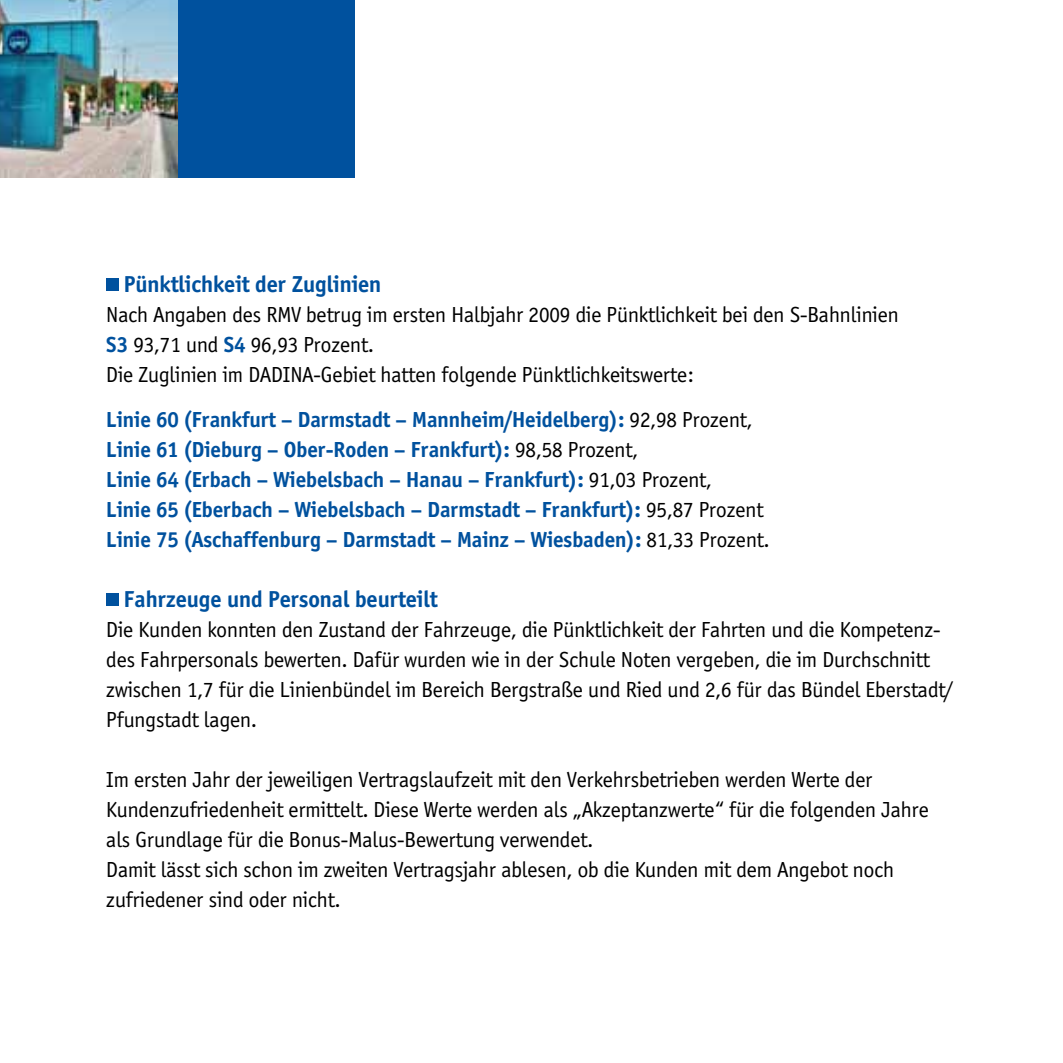
<style>
.page{position:relative;width:1063px;height:1063px;background:#fff}
.page>*{position:absolute;margin:0;border:0;box-sizing:border-box;transform-origin:0 0}
.t1{font:700 22.5px "Officina Sans BQ";color:#00519e}
.t2{font:21.25px/30px "Officina Sans BQ";color:#000}
.t3{font:700 21.25px/30px "Officina Sans BQ";color:#00519e}
.s1{font-weight:700;color:#00519e}
.s2{font-weight:400;color:#000}
</style>
<div class="page">
<div style="left:177px;top:0;width:177px;height:177px;background:#00519e"></div>
<img style="left:0;top:0;width:177px;height:177px">
<div style="left:106px;top:278px;width:12px;height:12px;background:#00519e"></div>
<div style="left:106px;top:593px;width:12px;height:12px;background:#00519e"></div>
<p class="t1" style="left:124px;top:270px;width:259px">Pünktlichkeit der Zuglinien</p>
<p class="t2" style="left:106px;top:300px;width:794px">Nach Angaben des RMV betrug im ersten Halbjahr 2009 die Pünktlichkeit bei den S-Bahnlinien<br><span class="s1">S3</span> 93,71 und <span class="s1">S4</span> 96,93 Prozent.<br>Die Zuglinien im DADINA-Gebiet hatten folgende Pünktlichkeitswerte:</p>
<p class="t3" style="left:106px;top:404px;width:665px">Linie 60 (Frankfurt – Darmstadt – Mannheim/Heidelberg): <span class="s2">92,98 Prozent, </span>Linie 61 (Dieburg – Ober-Roden – Frankfurt): <span class="s2">98,58 Prozent,<br></span>Linie 64 (Erbach – Wiebelsbach – Hanau – Frankfurt): <span class="s2">91,03 Prozent,<br></span>Linie 65 (Eberbach – Wiebelsbach – Darmstadt – Frankfurt): <span class="s2">95,87 Prozent </span>Linie 75 (Aschaffenburg – Darmstadt – Mainz – Wiesbaden): <span class="s2">81,33 Prozent.</span></p>
<p class="t1" style="left:124px;top:585px;width:315px">Fahrzeuge und Personal beurteilt</p>
<p class="t2" style="left:106px;top:615px;width:848px">Die Kunden konnten den Zustand der Fahrzeuge, die Pünktlichkeit der Fahrten und die Kompetenz&shy;des Fahrpersonals bewerten. Dafür wurden wie in der Schule Noten vergeben, die im Durchschnitt zwischen 1,7 für die Linienbündel im Bereich Bergstraße und Ried und 2,6 für das Bündel Eberstadt/ Pfungstadt lagen.</p>
<p class="t2" style="left:106px;top:765px;width:824px">Im ersten Jahr der jeweiligen Vertragslaufzeit mit den Verkehrsbetrieben werden Werte der Kundenzufriedenheit ermittelt. Diese Werte werden als „Akzeptanzwerte“ für die folgenden Jahre als Grundlage für die Bonus-Malus-Bewertung verwendet.<br>Damit lässt sich schon im zweiten Vertragsjahr ablesen, ob die Kunden mit dem Angebot noch zufriedener sind oder nicht.</p>
</div>
